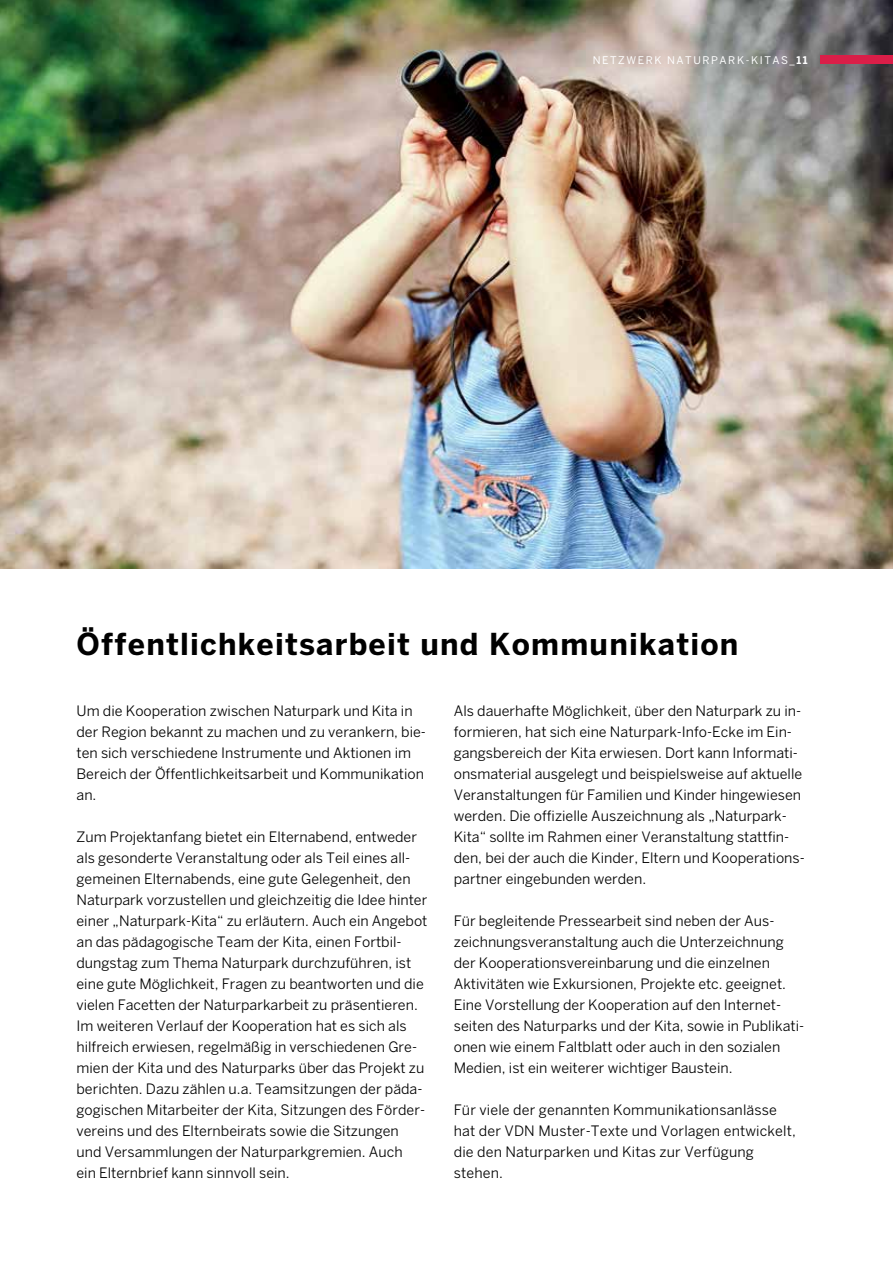
<style>
.page{position:relative;width:893px;height:1263px;background:#fff}
.page>*{position:absolute;margin:0;border:0;box-sizing:border-box;transform-origin:0 0}
.t1{font:700 30px "Benton Sans";letter-spacing:.04em;color:#000}
.t2{font:14.25px/21px "Benton Sans";color:#000}
.t3{font:10.5px "Benton Sans";letter-spacing:.15em;color:#fff}
.s1{font-weight:700}
</style>
<div class="page">
<img style="left:0;top:0;width:893px;height:569px">
<div style="left:820px;top:55px;width:73px;height:9px;background:#da1e48"></div>
<p class="t3" style="left:593px;top:54px;width:44px">NETZWERK</p>
<p class="t3" style="left:667px;top:54px;width:36px">NATURPARK</p>
<p class="t3" style="left:746px;top:54px;width:63px">-KI TAS_<span class="s1">11</span></p>
<h1 class="t1" style="left:77px;top:626px;width:663px">Öffentlichkeitsarbeit und Kommunikation</h1>
<p class="t2" style="left:77px;top:700px;width:351px">Um die Kooperation zwischen Naturpark und Kita in der Region bekannt zu machen und zu verankern, bie&shy;ten sich verschiedene I nstrumente und Aktionen im Bereich der Öffentlichkeitsarbeit und Kommunikation an.</p>
<p class="t2" style="left:77px;top:826px;width:352px">Zum Projektanfang bietet ein Elternabend, entweder als gesonderte Veranstaltung oder als Teil eines all&shy;gemeinen Elternabends, eine gute Gelegenheit, den Naturpark vorzustellen und gleichzeitig die I dee hinter einer „Naturpark-Kita“ zu erläutern. Auch ein Angebot an das pädagogische Team der Kita, einen Fortbil&shy;dungstag zum Thema Naturpark durchzuführen, ist eine gute Möglichkeit, Fragen zu beantworten und die vielen Facetten der Naturparkarbeit zu präsentieren.<br>I m weiteren Verlauf der Kooperation hat es sich als hilfreich erwiesen, regelmäßig in verschiedenen Gre&shy;mien der Kita und des Naturparks über das Projekt zu berichten. Dazu zählen u.a. Teamsitzungen der päda&shy;gogischen Mitarbeiter der Kita, Sitzungen des Förder&shy;vereins und des Elternbeirats sowie die Sitzungen<br>und Versammlungen der Naturparkgremien. Auch<br>ein Elternbrief kann sinnvoll sein.</p>
<p class="t2" style="left:454px;top:700px;width:353px">Als dauerhafte Möglichkeit, über den Naturpark zu in&shy;formieren, hat sich eine Naturpark-I nfo-Ecke im Ein&shy;gangsbereich der Kita erwiesen. Dort kann I nformati&shy;onsmaterial ausgelegt und beispielsweise auf aktuelle Veranstaltungen für Familien und Kinder hingewiesen werden. Die offizielle Auszeichnung als „Naturpark-Kita“ sollte im Rahmen einer Veranstaltung stattfin&shy;den, bei der auch die Kinder, Eltern und Kooperations&shy;partner eingebunden werden.</p>
<p class="t2" style="left:454px;top:910px;width:352px">Für begleitende Pressearbeit sind neben der Aus&shy;zeichnungsveranstaltung auch die Unterzeichnung der Kooperationsvereinbarung und die einzelnen Aktivitäten wie Exkursionen, Projekte etc. geeignet.<br>Eine Vorstellung der Kooperation auf den I nternet&shy;seiten des Naturparks und der Kita, sowie in Publikati&shy;onen wie einem Faltblatt oder auch in den sozialen Medien, ist ein weiterer wichtiger Baustein.</p>
<p class="t2" style="left:454px;top:1099px;width:344px">Für viele der genannten Kommunikationsanlässe hat der VDN Muster-Texte und Vorlagen entwickelt, die den Naturparken und Kitas zur Verfügung stehen.</p>
</div>
